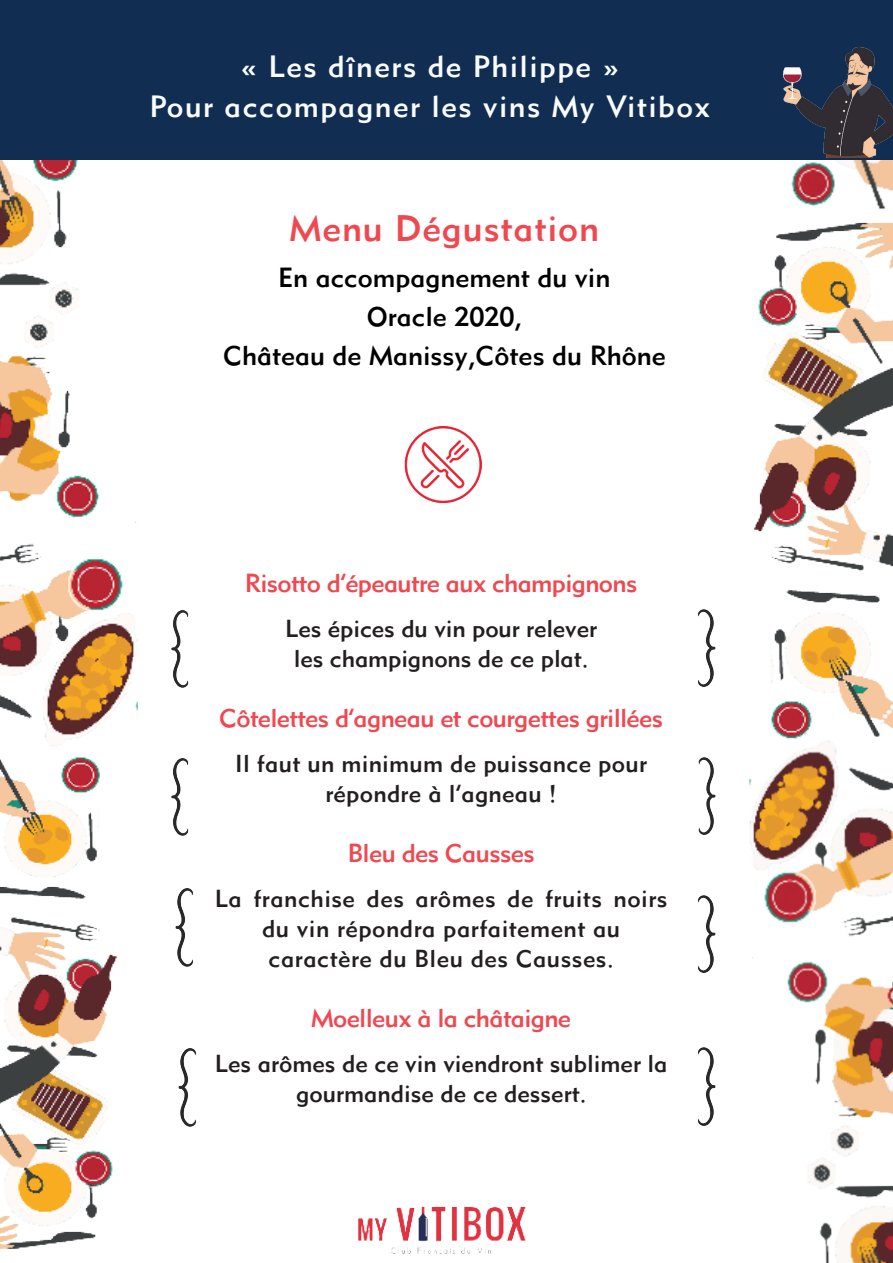
<style>
.page{position:relative;width:893px;height:1263px;background:#fff}
.page>*{position:absolute;margin:0;border:0;box-sizing:border-box;transform-origin:0 0}
.t1{font:36px "Metro Medium LT Two";letter-spacing:.025em;color:#ef4850}
.t2{font:30px/40.5px "Metro Medium LT Two";letter-spacing:.05em;color:#f9fcfe;text-align:center}
.t3{font:27px/39px "Metro Medium LT Two";color:#000001;text-align:center}
.t4{font:25.5px "Metro Medium LT Two";letter-spacing:-.025em;color:#ef4850}
.t5{font:24px/30px "Metro Medium LT Two";letter-spacing:.01em;color:#231f20;text-align:center}
</style>
<div class="page">
<img style="left:358px;top:1207px;width:168px;height:47px">
<img style="left:404px;top:426px;width:78px;height:78px">
<img style="left:0;top:810px;width:117px;height:439px">
<img style="left:0;top:159px;width:154px;height:651px">
<img style="left:753px;top:258px;width:139px;height:396px">
<img style="left:688px;top:159px;width:205px;height:99px">
<img style="left:749px;top:654px;width:144px;height:609px">
<div style="left:112px;top:198px;width:67px;height:321px;background:#fff"></div>
<div style="left:133px;top:657px;width:33px;height:45px;background:#fff"></div>
<div style="left:723px;top:735px;width:34px;height:44px;background:#fff"></div>
<div style="left:747px;top:579px;width:24px;height:144px;background:#fff"></div>
<div style="left:0;top:0;width:893px;height:159px;background:#112e52"></div>
<svg style="left:783px;top:47px;width:110px;height:111px"></svg>
<svg style="left:97px;top:766px;width:37px;height:151px"></svg>
<img style="left:171px;top:610px;width:18px;height:78px">
<svg style="left:749px;top:969px;width:33px;height:294px"></svg>
<img style="left:698px;top:609px;width:18px;height:78px">
<img style="left:171px;top:758px;width:18px;height:77px">
<img style="left:698px;top:757px;width:42px;height:78px">
<img style="left:175px;top:888px;width:18px;height:78px">
<img style="left:698px;top:895px;width:18px;height:78px">
<img style="left:178px;top:1048px;width:18px;height:78px">
<img style="left:698px;top:1048px;width:18px;height:78px">
<p class="t2" style="left:149px;top:46px;width:562px">« Les dîners de Philippe »<br>Pour accompagner les vins My Vitibox</p>
<h1 class="t1" style="left:290px;top:206px;width:311px">Menu Dégustation</h1>
<p class="t3" style="left:223px;top:258px;width:444px">En accompagnement du vin<br>Oracle 2020,<br>Château de Manissy,Côtes du Rhône</p>
<p class="t4" style="left:245px;top:568px;width:394px">Risotto d’épeautre aux champignons</p>
<p class="t5" style="left:285px;top:614px;width:313px">Les épices du vin pour relever les champignons de ce plat.</p>
<p class="t4" style="left:219px;top:703px;width:445px">Côtelettes d’agneau et courgettes grillées</p>
<p class="t5" style="left:235px;top:749px;width:413px">Il faut un minimum de puissance pour répondre à l’agneau !</p>
<p class="t4" style="left:348px;top:838px;width:188px">Bleu des Causses</p>
<p class="t5" style="left:215px;top:884px;width:454px">La franchise des arômes de fruits noirs du vin répondra parfaitement au caractère du Bleu des Causses.</p>
<p class="t4" style="left:311px;top:1003px;width:262px">Moelleux à la châtaigne</p>
<p class="t5" style="left:215px;top:1049px;width:454px">Les arômes de ce vin viendront sublimer la gourmandise de ce dessert.</p>
</div>
